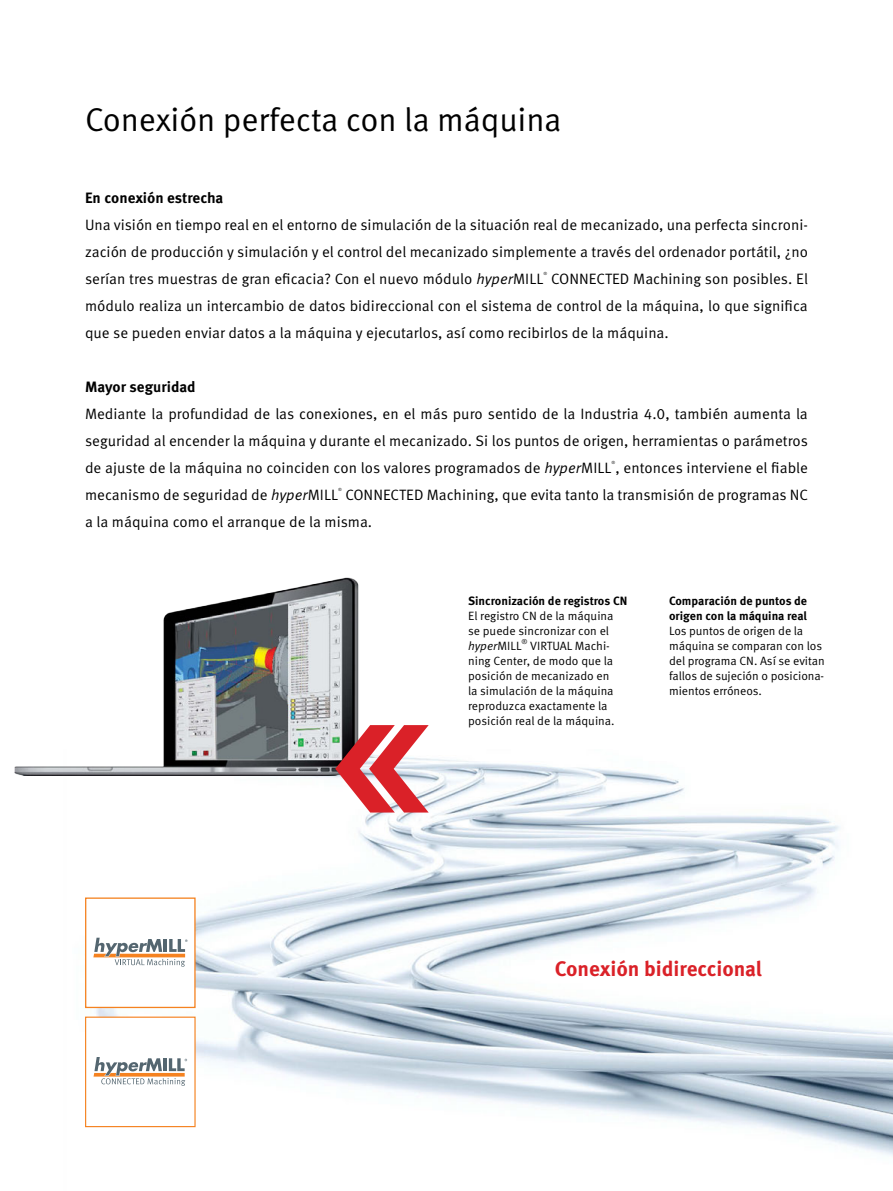
<style>
.page{position:relative;width:893px;height:1191px;background:#fff}
.page>*{position:absolute;margin:0;border:0;box-sizing:border-box;transform-origin:0 0}
.Head{font:33px "Meta Pro";letter-spacing:-.005em;color:#000}
.Subhead{font:700 21px "Meta Pro";letter-spacing:-.005em;color:#da2128}
.Subhead-2{font:15px/27px "Meta Pro";color:#000;text-align:justify}
.Subhead-3{font:700 15px "Meta Pro";letter-spacing:-.005em;color:#000}
.Subhead-4{font:12px/15px "Meta Pro";letter-spacing:-.005em;color:#000}
.BU{font:700 12px/15px "Meta Pro";color:#000}
.Subhead-5{font:6.9px "Meta Pro";color:#000}
.Subhead-6{font:4.35px "Meta Pro";color:#000}
.s1{font-style:italic}
</style>
<div class="page">
<img style="left:64px;top:758px;width:829px;height:398px">
<div style="left:85px;top:1016px;width:111px;height:111px;background:#fff;border:1px solid #f58220"></div>
<svg style="left:94px;top:1057px;width:93px;height:28px"></svg>
<div style="left:85px;top:897px;width:111px;height:111px;background:#fff;border:1px solid #f58220"></div>
<svg style="left:93px;top:937px;width:95px;height:29px"></svg>
<img style="left:14px;top:577px;width:345px;height:198px">
<svg style="left:335px;top:725px;width:94px;height:87px"></svg>
<p class="Head" style="left:85px;top:100px;width:478px">Conexión perfecta con la máquina</p>
<p class="Subhead-3" style="left:85px;top:188px;width:140px">En conexión estrecha</p>
<p class="Subhead-2" style="left:85px;top:211px;width:724px">Una visión en tiempo real en el entorno de simulación de la situación real de mecanizado, una perfecta sincroni&shy;zación de producción y simulación y el control del mecanizado simplemente a través del ordenador portátil, ¿no serían tres muestras de gran eficacia? Con el nuevo módulo <span class="s1">hyper</span>MILL</p>
<p class="Subhead-6" style="left:544px;top:271px;width:5px">®</p>
<p class="Subhead-2" style="left:85px;top:265px;width:724px;text-indent:466px">CONNECTED Machining son posibles. El módulo realiza un intercambio de datos bidireccional con el sistema de control de la máquina, lo que significa que se pueden enviar datos a la máquina y ejecutarlos, así como recibirlos de la máquina.</p>
<p class="Subhead-3" style="left:85px;top:377px;width:112px">Mayor seguridad</p>
<p class="Subhead-2" style="left:85px;top:400px;width:724px">Mediante la profundidad de las conexiones, en el más puro sentido de la Industria 4.0, también aumenta la seguridad al encender la máquina y durante el mecanizado. Si los puntos de origen, herramientas o parámetros de ajuste de la máquina no coinciden con los valores programados de <span class="s1">hyper</span>MILL , entonces interviene el fiable</p>
<p class="Subhead-6" style="left:612px;top:460px;width:5px">®</p>
<p class="Subhead-2" style="left:85px;top:481px;width:255px">mecanismo de seguridad de <span class="s1">hyper</span>MILL</p>
<p class="Subhead-6" style="left:338px;top:487px;width:5px">®</p>
<p class="Subhead-2" style="left:85px;top:481px;width:725px;text-indent:260px">CONNECTED Machining, que evita tanto la transmisión de programas NC a la máquina como el arranque de la misma.</p>
<p class="BU" style="left:468px;top:593px;width:161px">Sincronización de registros CN</p>
<p class="Subhead-4" style="left:468px;top:608px;width:147px">El registro CN de la máquina se puede sincronizar con el <span class="s1">hyper</span>MILL</p>
<p class="Subhead-5" style="left:522px;top:637px;width:8px">®</p>
<p class="Subhead-4" style="left:468px;top:638px;width:148px;text-indent:62px">VIRTUAL Machi&shy;ning Center, de modo que la posición de mecanizado en la simulación de la máquina reproduzca exactamente la posición real de la máquina.</p>
<p class="BU" style="left:669px;top:593px;width:140px">Comparación de puntos de origen con la máquina real</p>
<p class="Subhead-4" style="left:669px;top:623px;width:157px">Los puntos de origen de la máquina se comparan con los del programa CN. Así se evitan fallos de sujeción o posiciona&shy;mientos erróneos.</p>
<p class="Subhead" style="left:555px;top:955px;width:209px">Conexión bidireccional</p>
</div>
